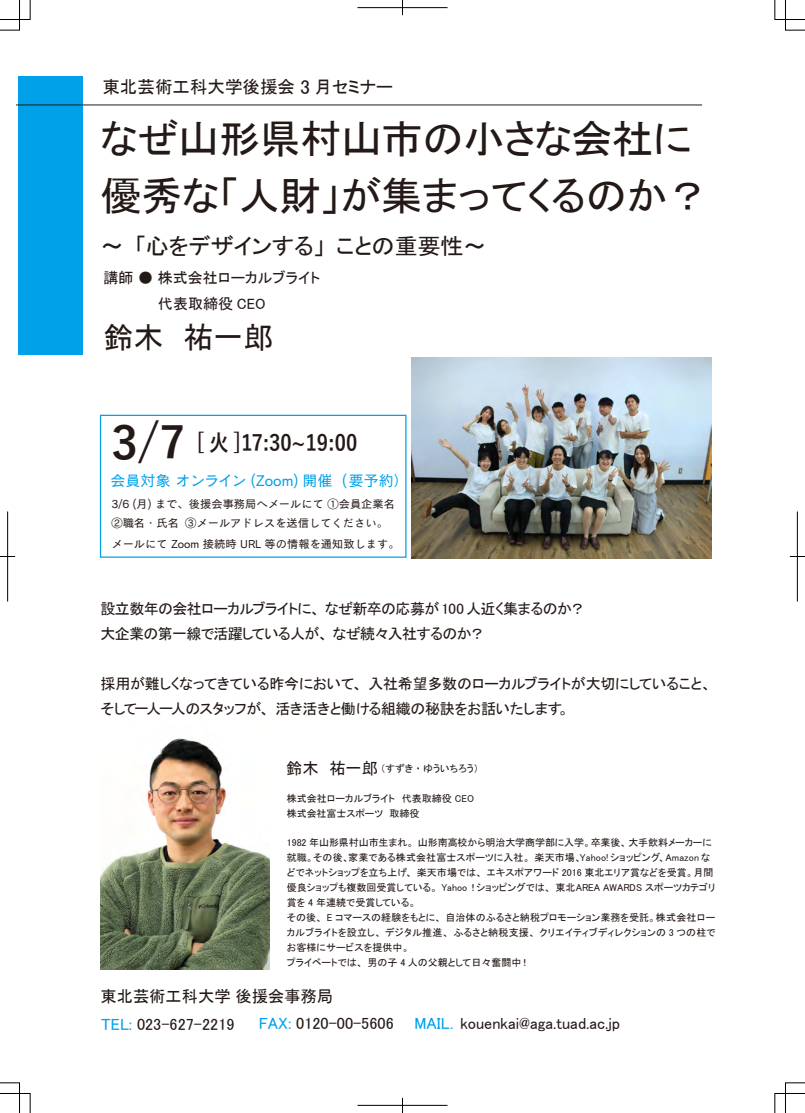
<style>
.page{position:relative;width:805px;height:1113px;background:#fff}
.page>*{position:absolute;margin:0;border:0;box-sizing:border-box;transform-origin:0 0}
.t1{font:40px/56.5px "MS P Gothic";letter-spacing:-.02em;color:#231916;scale:1.04 1}
.t2{font:30px "MS P Gothic";color:#231916}
.t3{font:22.5px "MS P Gothic";letter-spacing:-.02em;color:#231916;scale:1.04 1}
.t4{font:700 22.5px "Yu Gothic";color:#231916;scale:.87 1}
.t5{font:17.5px "MS P Gothic";color:#231916}
.t6{font:16.25px/27.1px "MS P Gothic";color:#231916}
.t7{font:15px/25px "MS P Gothic";letter-spacing:-.02em;color:#231916}
.t8{font:15px/25px "MS P Gothic";letter-spacing:-.04em;color:#231916}
.t9{font:15px/26.2px "MS P Gothic";color:#231916;text-align:center}
.t10{font:15px "Cezanne Pro N M";color:#00a1e9}
.t11{font:11.25px/19.8px "Cezanne Pro N M";color:#231916}
.t12{font:10px/15px "MS P Gothic";letter-spacing:.005em;color:#231916}
.s1{font-size:20px}
.s2{font-size:46.25px}
.s3{font-size:45px}
.s4{font-size:16.25px}
.s5{color:#00a1e9}
</style>
<div class="page">
<svg style="left:0;top:1082px;width:31px;height:31px"></svg>
<svg style="left:0;top:0;width:31px;height:31px"></svg>
<svg style="left:774px;top:0;width:30px;height:31px"></svg>
<svg style="left:774px;top:1082px;width:30px;height:31px"></svg>
<svg style="left:0;top:556px;width:15px;height:1px"></svg>
<hr style="left:7px;top:511px;width:1px;height:90px;background:#000">
<svg style="left:789px;top:556px;width:15px;height:1px"></svg>
<hr style="left:797px;top:511px;width:1px;height:90px;background:#000">
<hr style="left:357px;top:7px;width:90px;height:1px;background:#000">
<svg style="left:402px;top:0;width:1px;height:15px"></svg>
<hr style="left:357px;top:1105px;width:90px;height:1px;background:#000">
<svg style="left:402px;top:1097px;width:1px;height:16px"></svg>
<div style="left:19px;top:76px;width:64px;height:278px;background:#00a1e9"></div>
<div style="left:100px;top:415px;width:306px;height:143px;border:1px solid #00a1e9"></div>
<hr style="left:16px;top:105px;width:686px;height:1px;background:#231916">
<img style="left:101px;top:738px;width:168px;height:232px">
<img style="left:411px;top:357px;width:300px;height:202px">
<h3 class="t5" style="left:102px;top:78px;width:292px">東北芸術工科大学後援会 <span class="s1">3</span> 月セミナー</h3>
<h1 class="t1" style="left:100px;top:110px;width:586px">なぜ山形県村山市の小さな会社に優秀な「人財」が集まってくるのか？</h1>
<h3 class="t3" style="left:100px;top:234px;width:372px">～「心をデザインする」ことの重要性～</h3>
<h3 class="t9" style="left:103px;top:264px;width:218px">講師 ● 株式会社ローカルブライト代表取締役 CEO</h3>
<h2 class="t2" style="left:103px;top:322px;width:171px">鈴木　祐一郎</h2>
<h3 class="t4" style="left:111px;top:430px;width:284px"><span class="s2">3</span><span class="s3">/7</span> [ 火 ]17:30~19:00</h3>
<h3 class="t10" style="left:111px;top:472px;width:299px">会員対象 オンライン (Zoom) 開催　(要予約）</h3>
<p class="t11" style="left:111px;top:493px;width:285px">3/6 (月) まで、後援会事務局へメールにて ①会員企業名<br>②職名・氏名 ③メールアドレスを送信してください。</p>
<p class="t11" style="left:111px;top:534px;width:290px">メールにて Zoom 接続時 URL 等の情報を通知致します。</p>
<h3 class="t8" style="left:101px;top:596px;width:486px">設立数年の会社ローカルブライトに、なぜ新卒の応募が 100 人近く集まるのか？大企業の第一線で活躍している人が、なぜ続々入社するのか？</h3>
<h3 class="t7" style="left:101px;top:671px;width:612px">採用が難しくなってきている昨今において、入社希望多数のローカルブライトが大切にしていること、そして一人一人のスタッフが、活き活きと働ける組織の秘訣をお話いたします。</h3>
<p class="t12" style="left:286px;top:761px;width:194px"><span class="s4">鈴木　祐一郎　</span>（すずき・ゆういちろう）</p>
<p class="t12" style="left:287px;top:790px;width:189px">株式会社ローカルブライト　代表取締役 CEO株式会社富士スポーツ　取締役</p>
<p class="t12" style="left:287px;top:834px;width:430px">1982 年山形県村山市生まれ。山形南高校から明治大学商学部に入学。卒業後、大手飲料メーカーに就職。その後、家業である株式会社富士スポーツに入社。楽天市場、Yahoo! ショッピング、Amazon などでネットショップを立ち上げ、楽天市場では、エキスポアワード 2016 東北エリア賞などを受賞。月間優良ショップも複数回受賞している。 Yahoo！ショッピングでは、東北AREA AWARDS スポーツカテゴリ賞を 4 年連続で受賞している。<br>その後、 E コマースの経験をもとに、自治体のふるさと納税プロモーション業務を受託。株式会社ローカルブライトを設立し、デジタル推進、ふるさと納税支援、クリエイティブディレクションの 3 つの柱でお客様にサービスを提供中。<br>プライベートでは、男の子 4 人の父親として日々奮闘中！</p>
<h3 class="t6" style="left:100px;top:982px;width:295px">東北芸術工科大学 後援会事務局<br><span class="s5">TEL:</span> 023-627-2219　　 <span class="s5">FAX:</span> 0120-00-5606</h3>
<h3 class="t6" style="left:414px;top:1009px;width:207px"><span class="s5">MAIL．</span>kouenkai@aga.tuad.ac.jp</h3>
</div>
